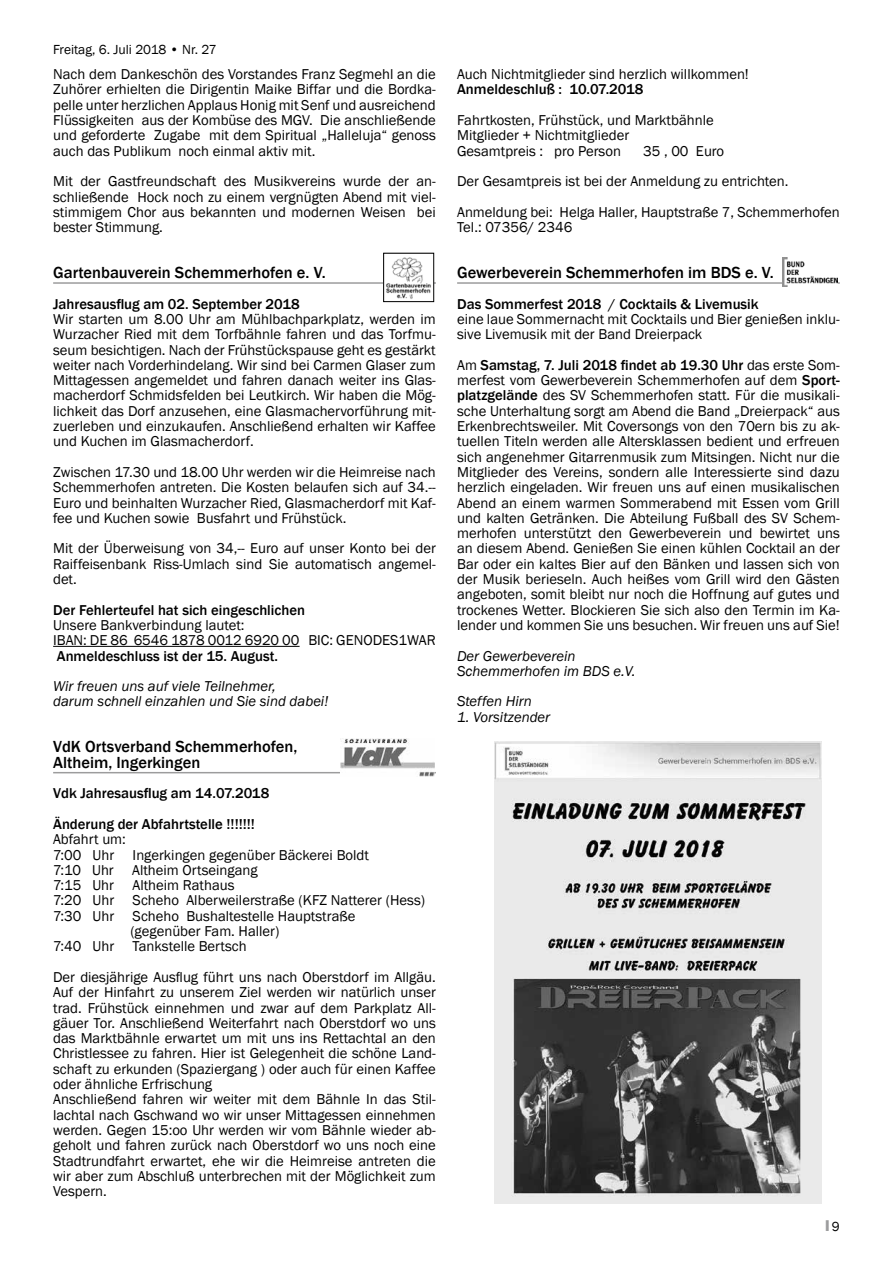
<style>
.page{position:relative;width:893px;height:1263px;background:#fff}
.page>*{position:absolute;margin:0;border:0;box-sizing:border-box;transform-origin:0 0}
.t1{font:500 16.5px/15.3px "Franklin Gothic";color:#000}
.t2{font:14.7px/15.3px "Franklin Gothic";color:#000;text-align:justify}
.t3{font:500 14.7px/30.6px "Franklin Gothic";color:#000}
.t4{font:italic 14.7px/15.3px "Franklin Gothic";color:#000}
.t5{font:13.5px "Franklin Gothic";color:#000}
.t6{font:13.5px "Impact";color:#9c9c9d}
.s1{font-weight:500}
.s2{font-family:"Franklin Gothic";color:#000}
</style>
<div class="page">
<hr style="left:457px;top:282px;width:383px;height:2px;background:#9c9c9d">
<img style="left:782px;top:257px;width:56px;height:29px">
<img style="left:495px;top:741px;width:326px;height:462px">
<hr style="left:53px;top:282px;width:383px;height:2px;background:#9c9c9d">
<hr style="left:53px;top:646px;width:247px;height:1px;background:#000">
<hr style="left:53px;top:772px;width:383px;height:1px;background:#9c9c9d">
<img style="left:386px;top:257px;width:46px;height:42px">
<div style="left:384px;top:253px;width:50px;height:49px;border:1px solid #000"></div>
<img style="left:341px;top:739px;width:94px;height:38px">
<p class="t5" style="left:53px;top:41px;width:165px">Freitag, 6. Juli 2018 • Nr. 27</p>
<p class="t2" style="left:53px;top:67px;width:384px">Nach dem Dankeschön des Vorstandes Franz Segmehl an die Zuhörer erhielten die Dirigentin Maike Biffar und die Bordka&shy;pelle unter herzlichen Applaus Honig mit Senf und ausreichend Flüssigkeiten aus der Kombüse des MGV. Die anschließende und geforderte Zugabe mit dem Spiritual „Halleluja“ genoss auch das Publikum noch einmal aktiv mit.</p>
<p class="t2" style="left:53px;top:174px;width:384px">Mit der Gastfreundschaft des Musikvereins wurde der an&shy;schließende Hock noch zu einem vergnügten Abend mit viel&shy;stimmigem Chor aus bekannten und modernen Weisen bei bester Stimmung.</p>
<p class="t1" style="left:53px;top:265px;width:274px">Gartenbauverein Schemmerhofen e. V.</p>
<p class="t3" style="left:53px;top:289px;width:248px">Jahresausflug am 02. September 2018</p>
<p class="t2" style="left:53px;top:312px;width:384px">Wir starten um 8.00 Uhr am Mühlbachparkplatz, werden im Wurzacher Ried mit dem Torfbähnle fahren und das Torfmu&shy;seum besichtigen. Nach der Frühstückspause geht es gestärkt weiter nach Vorderhindelang. Wir sind bei Carmen Glaser zum Mittagessen angemeldet und fahren danach weiter ins Glas&shy;macherdorf Schmidsfelden bei Leutkirch. Wir haben die Mög&shy;lichkeit das Dorf anzusehen, eine Glasmachervorführung mit&shy;zuerleben und einzukaufen. Anschließend erhalten wir Kaffee und Kuchen im Glasmacherdorf.</p>
<p class="t2" style="left:53px;top:465px;width:384px">Zwischen 17.30 und 18.00 Uhr werden wir die Heimreise nach Schemmerhofen antreten. Die Kosten belaufen sich auf 34.-- Euro und beinhalten Wurzacher Ried, Glasmacherdorf mit Kaf&shy;fee und Kuchen sowie Busfahrt und Frühstück.</p>
<p class="t2" style="left:53px;top:541px;width:384px">Mit der Überweisung von 34,-- Euro auf unser Konto bei der Raiffeisenbank Riss-Umlach sind Sie automatisch angemel&shy;det.</p>
<p class="t3" style="left:53px;top:595px;width:253px">Der Fehlerteufel hat sich eingeschlichen</p>
<p class="t2" style="left:53px;top:618px;width:384px">Unsere Bankverbindung lautet:<br>IBAN: DE 86 6546 1878 0012 6920 00 BIC: GENODES1WAR</p>
<p class="t3" style="left:57px;top:640px;width:223px">Anmeldeschluss ist der 15. August.</p>
<p class="t4" style="left:53px;top:679px;width:277px">Wir freuen uns auf viele Teilnehmer,<br>darum schnell einzahlen und Sie sind dabei!</p>
<p class="t1" style="left:53px;top:739px;width:246px">VdK Ortsverband Schemmerhofen,<br>Altheim, Ingerkingen</p>
<p class="t3" style="left:53px;top:778px;width:218px">Vdk Jahresausflug am 14.07.2018<br>Änderung der Abfahrtstelle !!!!!!!</p>
<p class="t2" style="left:53px;top:832px;width:74px">Abfahrt um:</p>
<p class="t2" style="left:53px;top:847px;width:317px">7:00 Uhr Ingerkingen gegenüber Bäckerei Boldt</p>
<p class="t2" style="left:53px;top:862px;width:206px">7:10 Uhr Altheim Ortseingang</p>
<p class="t2" style="left:53px;top:878px;width:183px">7:15 Uhr Altheim Rathaus</p>
<p class="t2" style="left:53px;top:893px;width:373px">7:20 Uhr Scheho Alberweilerstraße (KFZ Natterer (Hess)</p>
<p class="t2" style="left:53px;top:908px;width:304px">7:30 Uhr Scheho Bushaltestelle Hauptstraße</p>
<p class="t2" style="left:130px;top:924px;width:151px">(gegenüber Fam. Haller)</p>
<p class="t2" style="left:53px;top:939px;width:195px">7:40 Uhr Tankstelle Bertsch</p>
<p class="t2" style="left:53px;top:970px;width:384px;text-align:left">Der diesjährige Ausflug führt uns nach Oberstdorf im Allgäu.<br>Auf der Hinfahrt zu unserem Ziel werden wir natürlich unser trad. Frühstück einnehmen und zwar auf dem Parkplatz All&shy;gäuer Tor. Anschließend Weiterfahrt nach Oberstdorf wo uns das Marktbähnle erwartet um mit uns ins Rettachtal an den Christlessee zu fahren. Hier ist Gelegenheit die schöne Land&shy;schaft zu erkunden (Spaziergang ) oder auch für einen Kaffee oder ähnliche Erfrischung<br>Anschließend fahren wir weiter mit dem Bähnle In das Stil&shy;lachtal nach Gschwand wo wir unser Mittagessen einnehmen werden. Gegen 15:oo Uhr werden wir vom Bähnle wieder ab&shy;geholt und fahren zurück nach Oberstdorf wo uns noch eine Stadtrundfahrt erwartet, ehe wir die Heimreise antreten die wir aber zum Abschluß unterbrechen mit der Möglichkeit zum Vespern.</p>
<p class="t2" style="left:457px;top:67px;width:293px">Auch Nichtmitglieder sind herzlich willkommen!</p>
<p class="t3" style="left:457px;top:74px;width:188px">Anmeldeschluß : 10.07.2018</p>
<p class="t2" style="left:457px;top:113px;width:258px;text-align:left">Fahrtkosten, Frühstück, und Marktbähnle<br>Mitglieder + Nichtmitglieder<br>Gesamtpreis : pro Person</p>
<p class="t2" style="left:457px;top:136px;width:384px;line-height:30.6px;text-align:left;text-indent:186px">35 , 00 Euro<br>Der Gesamtpreis ist bei der Anmeldung zu entrichten.<br>Anmeldung bei: Helga Haller, Hauptstraße 7, Schemmerhofen</p>
<p class="t2" style="left:457px;top:220px;width:117px">Tel.: 07356/ 2346</p>
<p class="t1" style="left:457px;top:265px;width:318px">Gewerbeverein Schemmerhofen im BDS e. V.</p>
<p class="t3" style="left:457px;top:289px;width:303px">Das Sommerfest 2018 / Cocktails &amp; Livemusik</p>
<p class="t2" style="left:457px;top:312px;width:384px">eine laue Sommernacht mit Cocktails und Bier genießen inklu&shy;sive Livemusik mit der Band Dreierpack</p>
<p class="t2" style="left:457px;top:358px;width:384px">Am <span class="s1">Samstag, 7. Juli 2018 findet ab 19.30 Uhr</span> das erste Som&shy;merfest vom Gewerbeverein Schemmerhofen auf dem <span class="s1">Sport&shy;platzgelände</span> des SV Schemmerhofen statt. Für die musikali&shy;sche Unterhaltung sorgt am Abend die Band „Dreierpack“ aus Erkenbrechtsweiler. Mit Coversongs von den 70ern bis zu ak&shy;tuellen Titeln werden alle Altersklassen bedient und erfreuen sich angenehmer Gitarrenmusik zum Mitsingen. Nicht nur die Mitglieder des Vereins, sondern alle Interessierte sind dazu herzlich eingeladen. Wir freuen uns auf einen musikalischen Abend an einem warmen Sommerabend mit Essen vom Grill und kalten Getränken. Die Abteilung Fußball des SV Schem&shy;merhofen unterstützt den Gewerbeverein und bewirtet uns an diesem Abend. Genießen Sie einen kühlen Cocktail an der Bar oder ein kaltes Bier auf den Bänken und lassen sich von der Musik berieseln. Auch heißes vom Grill wird den Gästen angeboten, somit bleibt nur noch die Hoffnung auf gutes und trockenes Wetter. Blockieren Sie sich also den Termin im Ka&shy;lender und kommen Sie uns besuchen. Wir freuen uns auf Sie!</p>
<p class="t4" style="left:457px;top:648px;width:180px">Der Gewerbeverein<br>Schemmerhofen im BDS e.V.</p>
<p class="t4" style="left:457px;top:694px;width:76px">Steffen Hirn</p>
<p class="t4" style="left:457px;top:709px;width:95px">1. Vorsitzender</p>
<p class="t6" style="left:826px;top:1215px;width:16px">I <span class="s2">9</span></p>
</div>
